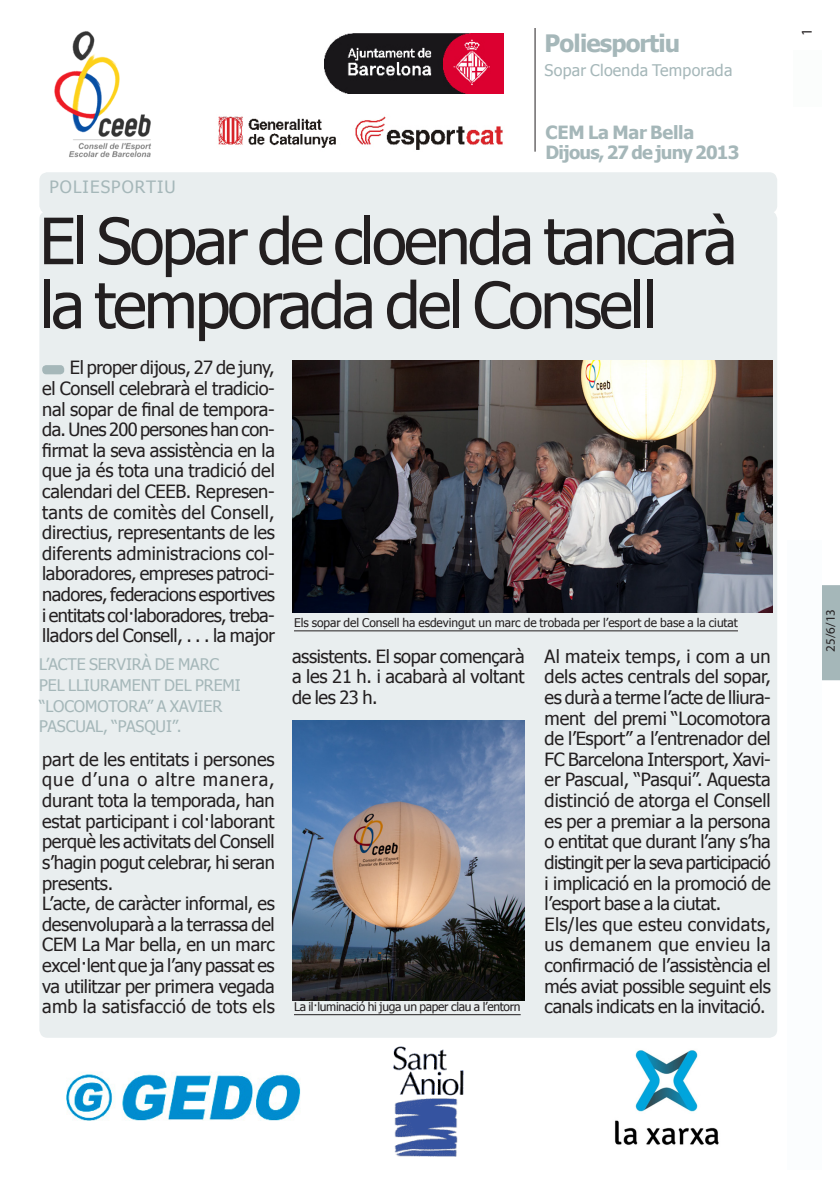
<style>
.page{position:relative;width:840px;height:1191px;background:#fff}
.page>*{position:absolute;margin:0;border:0;box-sizing:border-box;transform-origin:0 0}
.totc_TITULAR-noti-31{font:64px/64px "Tahoma";letter-spacing:-.045em;color:#231f20}
.t1{font:700 24px "Tahoma";letter-spacing:-.035em;color:#a5b7b9}
.totc_TEXT_BASE{font:18.2px/20.6px "Tahoma";letter-spacing:-.02em;color:#231f20;text-align:justify}
.t2{font:700 18.2px "Tahoma";letter-spacing:-.045em;color:#a5b7b9}
.t3{font:700 18.2px "Tahoma";letter-spacing:-.015em;color:#a5b7b9}
.totc_EPÍGRAF{font:17px "Tahoma";letter-spacing:.065em;color:#a5b7b9}
.totc_EPÍGRAF-2{font:16px/20.6px "Tahoma";letter-spacing:-.005em;color:#a5b7b9}
.totc_EPÍGRAF-3{font:16px "Tahoma";letter-spacing:.015em;color:#a5b7b9}
.t4{font:15px "Myriad Pro";color:#231f20}
.totc_FRASE_noti-càrr{font:13px "Myriad Pro";color:#231f20}
.totc_PEU_FOTO{font:12px "Tahoma";letter-spacing:-.005em;color:#231f20}
.totc_PEU_FOTO-2{font:12px "Tahoma";letter-spacing:-.025em;color:#231f20}
</style>
<div class="page">
<div style="left:822px;top:585px;width:17px;height:95px;background:#a5b7b9"></div>
<div style="left:39px;top:211px;width:737px;height:826px;background:#e9eeef;border-radius:8px"></div>
<div style="left:42px;top:365px;width:22px;height:9px;background:#a5b7b9;border-radius:4px"></div>
<div style="left:39px;top:172px;width:737px;height:41px;background:#e9eeef;border-radius:8px"></div>
<img style="left:292px;top:360px;width:480px;height:252px">
<hr style="left:294px;top:630px;width:443px;height:1px;background:#231f20">
<hr style="left:534px;top:28px;width:1px;height:124px;background:#231f20">
<div style="left:787px;top:540px;width:34px;height:629px;background:#fbfdfe"></div>
<div style="left:793px;top:50px;width:28px;height:57px;background:#fbfdfc"></div>
<img style="left:324px;top:33px;width:178px;height:60px">
<img style="left:66px;top:1072px;width:235px;height:49px">
<img style="left:615px;top:1050px;width:104px;height:95px">
<img style="left:393px;top:1046px;width:71px;height:111px">
<img style="left:218px;top:116px;width:285px;height:34px">
<img style="left:54px;top:31px;width:97px;height:127px">
<img style="left:292px;top:720px;width:232px;height:280px">
<hr style="left:294px;top:1014px;width:226px;height:1px;background:#231f20">
<p class="t1" style="left:544px;top:27px;width:137px">Poliesportiu</p>
<p class="totc_EPÍGRAF-3" style="left:544px;top:60px;width:189px">Sopar Cloenda Temporada</p>
<p class="totc_EPÍGRAF" style="left:49px;top:176px;width:128px">POLIESPORTIU</p>
<p class="t3" style="left:545px;top:119px;width:150px">CEM La Mar Bella</p>
<p class="t2" style="left:545px;top:140px;width:195px">Dijous, 27 de juny 2013</p>
<p class="totc_TITULAR-noti-31" style="left:39px;top:206px;width:699px">El Sopar de cloenda tancarà la temporada del Consell</p>
<p class="totc_TEXT_BASE" style="left:42px;top:356px;width:234px;text-indent:28px">El proper dijous, 27 de juny, el Consell celebrarà el tradicio&shy;nal sopar de final de tempora&shy;da. Unes 200 persones han con&shy;firmat la seva assistència en la que ja és tota una tradició del calendari del CEEB. Represen&shy;tants de comitès del Consell, directius, representants de les diferents administracions col· laboradores, empreses patroci&shy;nadores, federacions esportives i entitats col·laboradores, treba&shy;lladors del Consell, . . . la major</p>
<p class="totc_EPÍGRAF-2" style="left:39px;top:653px;width:203px">L’ACTE SERVIRÀ DE MARC<br>PEL LLIURAMENT DEL PREMI “LOCOMOTORA” A XAVIER<br>PASCUAL, “PASQUI”.</p>
<p class="totc_TEXT_BASE" style="left:42px;top:748px;width:234px">part de les entitats i persones que d’una o altre manera, durant tota la temporada, han estat participant i col·laborant perquè les activitats del Consell s’hagin pogut celebrar, hi seran presents.</p>
<p class="totc_TEXT_BASE" style="left:42px;top:892px;width:234px">L’acte, de caràcter informal, es desenvoluparà a la terrassa del CEM La Mar bella, en un marc excel·lent que ja l’any passat es va utilitzar per primera vegada amb la satisfacció de tots els</p>
<p class="totc_PEU_FOTO" style="left:294px;top:614px;width:445px">Els sopar del Consell ha esdevingut un marc de trobada per l’esport de base a la ciutat</p>
<p class="totc_TEXT_BASE" style="left:292px;top:645px;width:234px">assistents. El sopar començarà a les 21 h. i acabarà al voltant de les 23 h.</p>
<p class="totc_TEXT_BASE" style="left:544px;top:645px;width:228px">Al mateix temps, i com a un dels actes centrals del sopar, es durà a terme l’acte de lliura&shy;ment del premi “Locomotora de l’Esport” a l’entrenador del FC Barcelona Intersport, Xavi&shy;er Pascual, “Pasqui”. Aquesta distinció de atorga el Consell es per a premiar a la persona o entitat que durant l’any s’ha distingit per la seva participació i implicació en la promoció de l’esport base a la ciutat.</p>
<p class="totc_TEXT_BASE" style="left:544px;top:913px;width:228px">Els/les que esteu convidats, us demanem que envieu la confirmació de l’assistència el més aviat possible seguint els</p>
<p class="totc_PEU_FOTO-2" style="left:294px;top:998px;width:228px">La il·luminació hi juga un paper clau a l’entorn</p>
<p class="totc_TEXT_BASE" style="left:544px;top:995px;width:222px">canals indicats en la invitació.</p>
<p class="t4" style="left:797px;top:36px;width:9px;rotate:-90deg">1</p>
<p class="totc_FRASE_noti-càrr" style="left:822px;top:652px;width:44px;rotate:-90deg">25/6/13</p>
</div>
